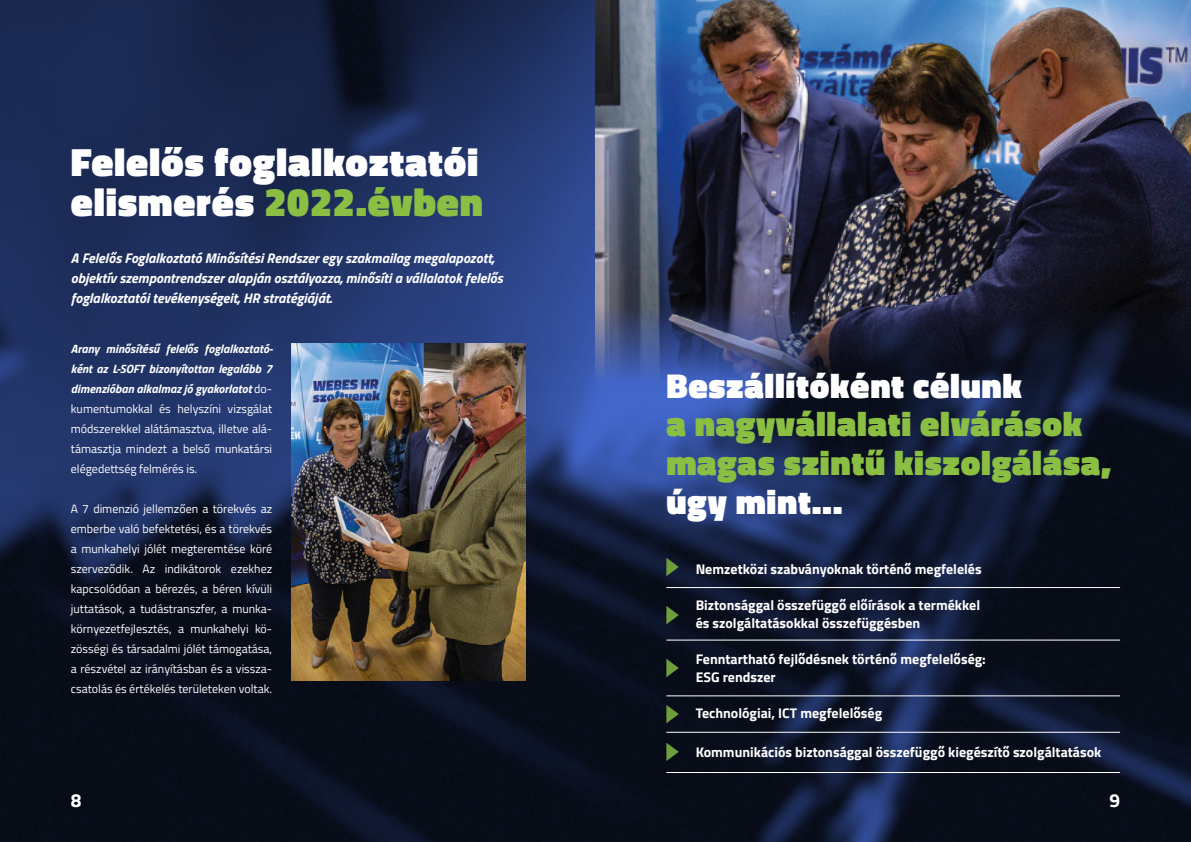
<style>
.page{position:relative;width:1191px;height:842px;background:#fff}
.page>*{position:absolute;margin:0;border:0;box-sizing:border-box;transform-origin:0 0}
.t1{font:900 40px/40px "Titillium Web";letter-spacing:.02em;color:#fff}
.t2{font:900 35px/38.8px "Titillium Web";letter-spacing:.02em;color:#8bbf43}
.t3{font:900 35px "Titillium Web";letter-spacing:.02em;color:#fff}
.t4{font:700 19px "Titillium Web";color:#fff}
.t5{font:700 14px/18px "Titillium Web";color:#fff}
.t6{font:italic 700 14px/20px "Titillium Web";color:#fff}
.t7{font:12px/20px "Titillium Web";color:#fff;text-align:justify}
.s1{color:#8bbf43}
.s2{font-weight:700;font-style:italic}
</style>
<div class="page">
<img style="left:0;top:0;width:1191px;height:842px">
<img style="left:961px;top:829px;width:12px;height:13px">
<img style="left:923px;top:812px;width:25px;height:18px">
<img style="left:887px;top:791px;width:36px;height:12px">
<img style="left:836px;top:766px;width:53px;height:26px">
<img style="left:352px;top:740px;width:486px;height:27px">
<img style="left:420px;top:716px;width:350px;height:26px">
<img style="left:302px;top:766px;width:53px;height:26px">
<img style="left:260px;top:791px;width:44px;height:26px">
<img style="left:226px;top:816px;width:36px;height:26px">
<img style="left:195px;top:841px;width:32px;height:1px">
<img style="left:925px;top:828px;width:36px;height:14px">
<img style="left:884px;top:803px;width:43px;height:26px">
<img style="left:834px;top:778px;width:51px;height:26px">
<img style="left:355px;top:752px;width:480px;height:27px">
<img style="left:422px;top:728px;width:347px;height:26px">
<img style="left:305px;top:778px;width:52px;height:26px">
<img style="left:264px;top:803px;width:43px;height:26px">
<img style="left:230px;top:828px;width:36px;height:14px">
<img style="left:922px;top:840px;width:27px;height:2px">
<img style="left:881px;top:815px;width:42px;height:26px">
<img style="left:831px;top:790px;width:52px;height:26px">
<img style="left:764px;top:765px;width:70px;height:26px">
<img style="left:357px;top:765px;width:70px;height:25px">
<img style="left:308px;top:790px;width:51px;height:26px">
<img style="left:267px;top:815px;width:43px;height:26px">
<img style="left:233px;top:840px;width:36px;height:2px">
<img style="left:878px;top:827px;width:34px;height:12px">
<img style="left:829px;top:802px;width:51px;height:26px">
<img style="left:764px;top:777px;width:67px;height:26px">
<img style="left:359px;top:777px;width:68px;height:25px">
<img style="left:311px;top:802px;width:51px;height:25px">
<img style="left:271px;top:827px;width:42px;height:15px">
<img style="left:875px;top:839px;width:41px;height:3px">
<img style="left:826px;top:814px;width:51px;height:26px">
<img style="left:760px;top:788px;width:69px;height:27px">
<img style="left:427px;top:764px;width:337px;height:25px">
<img style="left:362px;top:788px;width:68px;height:26px">
<img style="left:313px;top:814px;width:51px;height:26px">
<img style="left:274px;top:839px;width:41px;height:3px">
<img style="left:824px;top:825px;width:50px;height:17px">
<img style="left:760px;top:800px;width:66px;height:27px">
<img style="left:430px;top:775px;width:330px;height:12px">
<img style="left:364px;top:800px;width:66px;height:25px">
<img style="left:316px;top:825px;width:51px;height:17px">
<img style="left:821px;top:837px;width:50px;height:5px">
<img style="left:367px;top:811px;width:457px;height:27px">
<div style="left:430px;top:787px;width:330px;height:26px;background:#080c19"></div>
<img style="left:320px;top:837px;width:50px;height:5px">
<img style="left:755px;top:824px;width:66px;height:18px">
<div style="left:432px;top:799px;width:327px;height:26px;background:#080c19"></div>
<img style="left:370px;top:824px;width:66px;height:18px">
<img style="left:753px;top:836px;width:65px;height:6px">
<img style="left:372px;top:836px;width:65px;height:6px">
<div style="left:438px;top:823px;width:315px;height:19px;background:#080c19"></div>
<div style="left:439px;top:835px;width:312px;height:7px;background:#080c19"></div>
<img style="left:595px;top:0;width:596px;height:389px">
<img style="left:291px;top:343px;width:235px;height:337px">
<hr style="left:666px;top:587px;width:454px;height:1px;background:#fff">
<hr style="left:666px;top:640px;width:454px;height:1px;background:#fff">
<hr style="left:666px;top:695px;width:454px;height:1px;background:#fff">
<hr style="left:666px;top:732px;width:454px;height:1px;background:#fff">
<hr style="left:666px;top:772px;width:454px;height:1px;background:#fff">
<svg style="left:666px;top:558px;width:13px;height:18px"></svg>
<svg style="left:666px;top:606px;width:13px;height:18px"></svg>
<svg style="left:666px;top:659px;width:13px;height:18px"></svg>
<svg style="left:666px;top:705px;width:13px;height:18px"></svg>
<svg style="left:666px;top:743px;width:13px;height:18px"></svg>
<h1 class="t1" style="left:71px;top:142px;width:413px">Felelős foglalkoztatói elismerés <span class="s1">2022.évben</span></h1>
<p class="t6" style="left:71px;top:247px;width:433px">A Felelős Foglalkoztató Minősítési Rendszer egy szakmailag megalapozott, objektív szempontrendszer alapján osztályozza, minősíti a vállalatok felelős foglalkoztatói tevékenységeit, HR stratégiáját.</p>
<p class="t7" style="left:71px;top:338px;width:204px"><span class="s2">Arany minősítésű felelős foglalkoztató&shy;ként az L-SOFT bizonyítottan legalább 7 dimenzióban alkalmaz jó gyakorlatot</span> do&shy;kumentumokkal és helyszíni vizsgálat módszerekkel alátámasztva, illetve alá&shy;támasztja mindezt a belső munkatársi elégedettség felmérés is.</p>
<p class="t7" style="left:71px;top:498px;width:203px">A 7 dimenzió jellemzően a törekvés az emberbe való befektetési, és a törekvés a munkahelyi jólét megteremtése köré szerveződik. Az indikátorok ezekhez kapcsolódóan a bérezés, a béren kívüli juttatások, a tudástranszfer, a munka&shy;környezetfejlesztés, a munkahelyi kö&shy;zösségi és társadalmi jólét támogatása, a részvétel az irányításban és a vissza&shy;csatolás és értékelés területeken voltak.</p>
<h2 class="t3" style="left:666px;top:360px;width:357px">Beszállítóként célunk</h2>
<h2 class="t2" style="left:666px;top:405px;width:446px">a nagyvállalati elvárások magas szintű kiszolgálása,</h2>
<h2 class="t3" style="left:666px;top:476px;width:178px">úgy mint...</h2>
<p class="t5" style="left:695px;top:559px;width:287px">Nemzetközi szabványoknak történő megfelelés</p>
<p class="t5" style="left:695px;top:595px;width:286px">Biztonsággal összefüggő előírások a termékkel és szolgáltatásokkal összefüggésben</p>
<p class="t5" style="left:695px;top:649px;width:292px">Fenntartható fejlődésnek történő megfelelőség:<br>ESG rendszer</p>
<p class="t5" style="left:695px;top:703px;width:188px">Technológiai, ICT megfelelőség</p>
<p class="t5" style="left:695px;top:742px;width:407px">Kommunikációs biztonsággal összefüggő kiegészítő szolgáltatások</p>
<h3 class="t4" style="left:71px;top:786px;width:12px">8</h3>
<h3 class="t4" style="left:1109px;top:786px;width:12px">9</h3>
</div>
